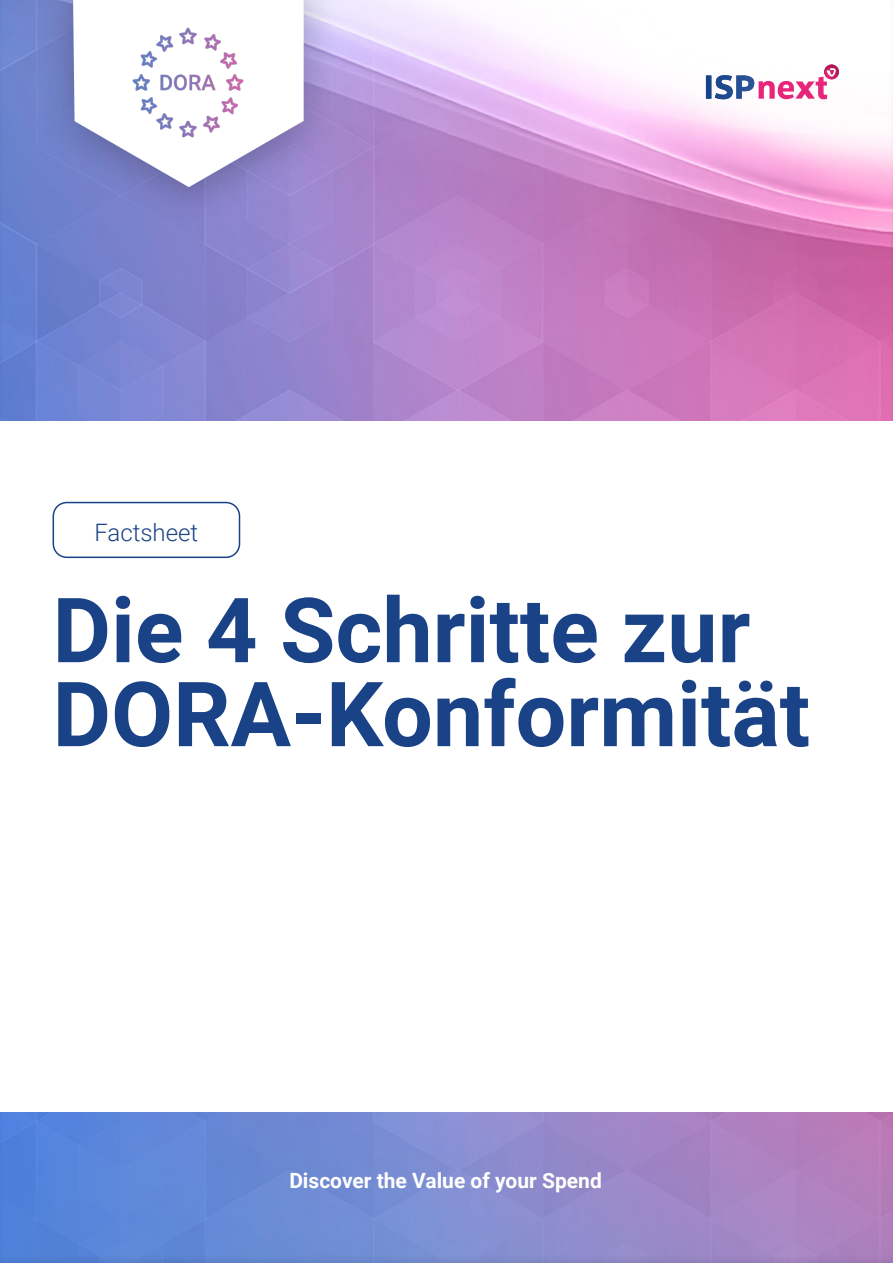
<style>
.page{position:relative;width:893px;height:1263px;background:#fff}
.page>*{position:absolute;margin:0;border:0;box-sizing:border-box;transform-origin:0 0}
.t1{font:700 90px/84px "Roboto";color:#1a4287}
.t2{font:300 24px "Roboto";color:#1a4287}
.t3{font:700 21px "Roboto";color:#fff}
</style>
<div class="page">
<div style="left:0;top:0;width:893px;height:1263px;background:#000;opacity:.1"></div>
<div style="left:0;top:422px;width:893px;height:690px;background:#fff"></div>
<div style="left:824px;top:65px;width:15px;height:14px;background:#b7185c;border-radius:7px"></div>
<svg style="left:706px;top:68px;width:130px;height:31px"></svg>
<div style="left:35px;top:0;width:307px;height:229px;background:#000;opacity:.25"></div>
<svg style="left:73px;top:0;width:231px;height:187px"></svg>
<img style="left:101px;top:0;width:175px;height:170px">
<div style="left:53px;top:502px;width:187px;height:56px;border:2px solid #1a4287;border-radius:14px"></div>
<p class="t2" style="left:94px;top:516px;width:105px">Factsheet</p>
<p class="t1" style="left:53px;top:585px;width:759px">Die 4 Schritte zur<br>DORA-Konformität</p>
<p class="t3" style="left:289px;top:1166px;width:314px">Discover the Value of your Spend</p>
</div>
